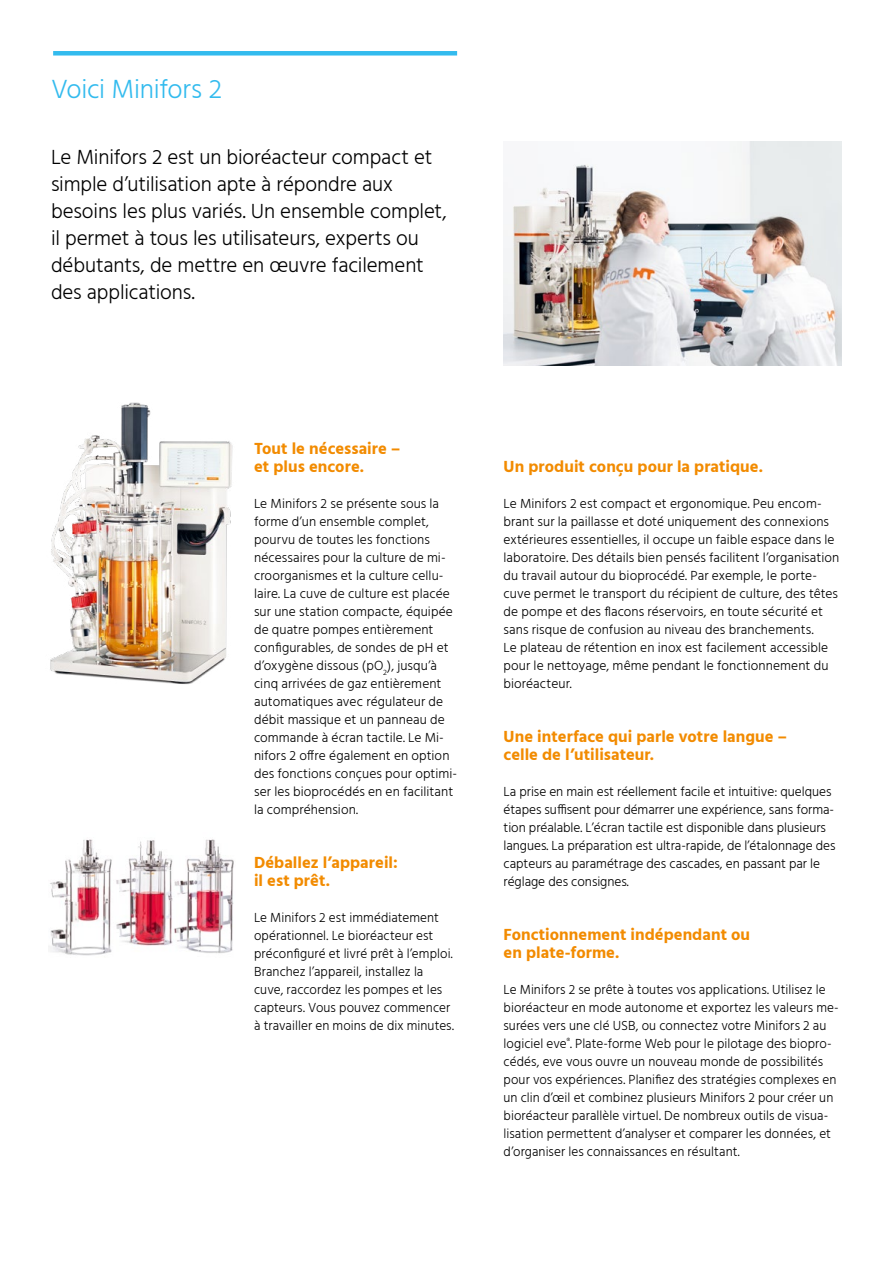
<style>
.page{position:relative;width:893px;height:1263px;background:#fff}
.page>*{position:absolute;margin:0;border:0;box-sizing:border-box;transform-origin:0 0}
.t1{font:300 27px "Hind";letter-spacing:-.01em;color:#3be}
.t2{font:300 21px/27px "Hind";letter-spacing:-.01em;color:#000}
.t3{font:700 16.5px/18px "Hind";letter-spacing:.005em;color:#f28b00}
.t4{font:300 13.5px/18px "Hind";letter-spacing:.005em;color:#000}
</style>
<div class="page">
<div style="left:53px;top:51px;width:404px;height:5px;background:#3be"></div>
<img style="left:50px;top:402px;width:183px;height:282px">
<img style="left:504px;top:142px;width:338px;height:223px">
<img style="left:49px;top:839px;width:185px;height:117px">
<h1 class="t1" style="left:51px;top:71px;width:172px">Voici Minifors 2</h1>
<h2 class="t2" style="left:51px;top:144px;width:397px">Le Minifors 2 est un bioréacteur compact et simple d’utilisation apte à répondre aux besoins les plus variés. Un ensemble complet, il permet à tous les utilisateurs, experts ou débutants, de mettre en œuvre facilement des applications.</h2>
<p class="t3" style="left:254px;top:440px;width:148px">Tout le nécessaire – et plus encore.</p>
<p class="t4" style="left:254px;top:495px;width:205px">Le Minifors 2 se présente sous la forme d’un ensemble complet, pourvu de toutes les fonctions nécessaires pour la culture de mi&shy;croorganismes et la culture cellu&shy;laire. La cuve de culture est placée sur une station compacte, équipée de quatre pompes entièrement configurables, de sondes de pH et d’oxygène dissous (pO<sub>2</sub>), jusqu’à cinq arrivées de gaz entièrement automatiques avec régulateur de débit massique et un panneau de commande à écran tactile. Le Mi&shy;nifors 2 offre également en option des fonctions conçues pour optimi&shy;ser les bioprocédés en en facilitant la compréhension.</p>
<p class="t3" style="left:254px;top:854px;width:145px">Déballez l’appareil: il est prêt.</p>
<p class="t4" style="left:254px;top:909px;width:201px">Le Minifors 2 est immédiatement opérationnel. Le bioréacteur est préconfiguré et livré prêt à l’emploi.<br>Branchez l’appareil, installez la cuve, raccordez les pompes et les capteurs. Vous pouvez commencer à travailler en moins de dix minutes.</p>
<p class="t3" style="left:504px;top:458px;width:261px">Un produit conçu pour la pratique.</p>
<p class="t4" style="left:504px;top:495px;width:337px">Le Minifors 2 est compact et ergonomique. Peu encom&shy;brant sur la paillasse et doté uniquement des connexions extérieures essentielles, il occupe un faible espace dans le laboratoire. Des détails bien pensés facilitent l’organisation du travail autour du bioprocédé. Par exemple, le porte&shy;cuve permet le transport du récipient de culture, des têtes de pompe et des flacons réservoirs, en toute sécurité et sans risque de confusion au niveau des branchements.<br>Le plateau de rétention en inox est facilement accessible pour le nettoyage, même pendant le fonctionnement du bioréacteur.</p>
<p class="t3" style="left:504px;top:728px;width:285px">Une interface qui parle votre langue – celle de l’utilisateur.</p>
<p class="t4" style="left:504px;top:783px;width:333px">La prise en main est réellement facile et intuitive: quelques étapes suffisent pour démarrer une expérience, sans forma&shy;tion préalable. L’écran tactile est disponible dans plusieurs langues. La préparation est ultra-rapide, de l’étalonnage des capteurs au paramétrage des cascades, en passant par le réglage des consignes.</p>
<p class="t3" style="left:504px;top:926px;width:248px">Fonctionnement indépendant ou en plate-forme.</p>
<p class="t4" style="left:504px;top:981px;width:337px">Le Minifors 2 se prête à toutes vos applications. Utilisez le bioréacteur en mode autonome et exportez les valeurs me&shy;surées vers une clé USB, ou connectez votre Minifors 2 au logiciel eve<sup>®</sup>. Plate-forme Web pour le pilotage des biopro&shy;cédés, eve vous ouvre un nouveau monde de possibilités pour vos expériences. Planifiez des stratégies complexes en un clin d’œil et combinez plusieurs Minifors 2 pour créer un bioréacteur parallèle virtuel. De nombreux outils de visua&shy;lisation permettent d’analyser et comparer les données, et d’organiser les connaissances en résultant.</p>
</div>
